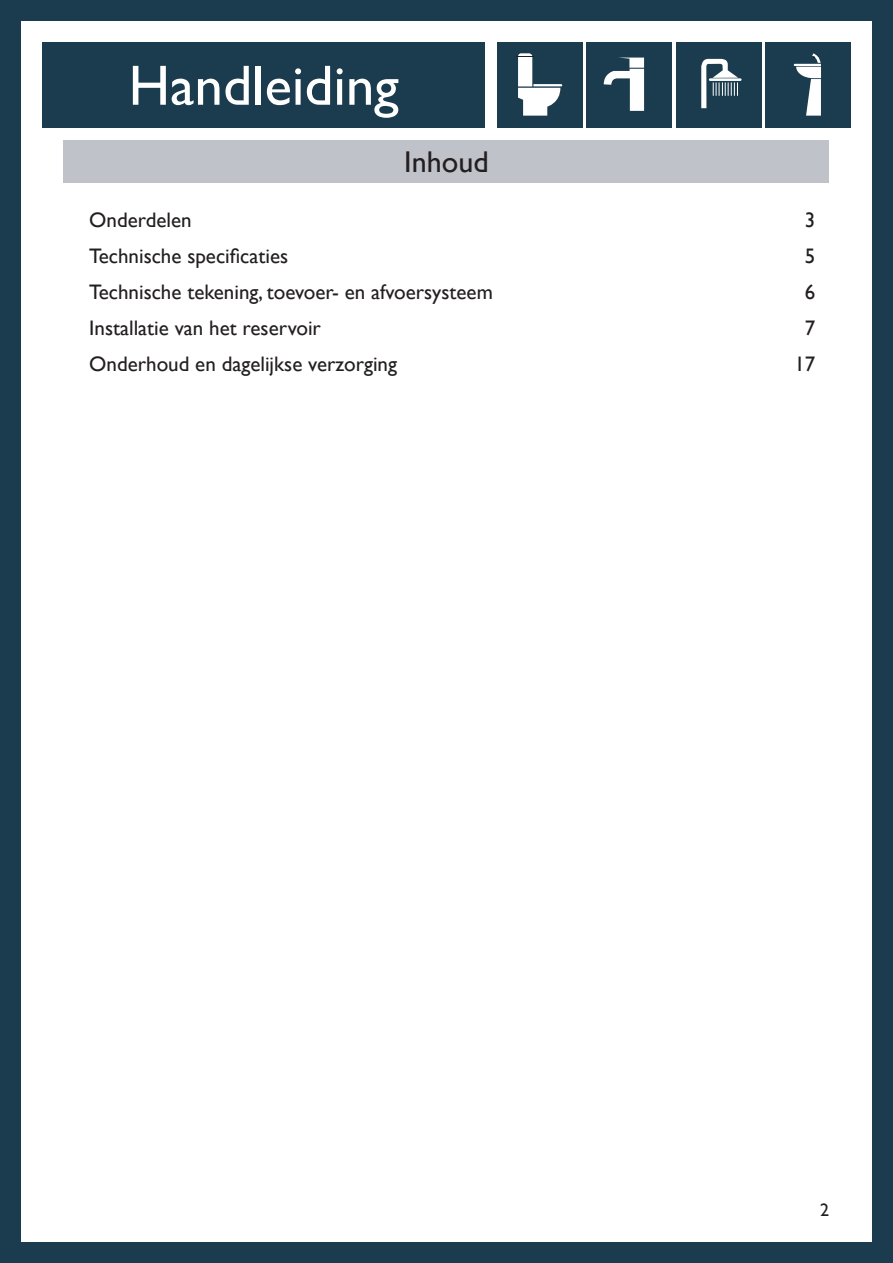
<style>
.page{position:relative;width:893px;height:1263px;background:#1a3c4e}
.page>*{position:absolute;margin:0;border:0;box-sizing:border-box;transform-origin:0 0}
.t1{font:57px "Gill Sans";color:#fff}
.t2{font:30px "Gill Sans";color:#231f20}
.t3{font:21px "Gill Sans";color:#231f20}
.t4{font:18px "Gill Sans";color:#231f20}
</style>
<div class="page">
<div style="left:21px;top:21px;width:851px;height:1221px;background:#fff"></div>
<div style="left:43px;top:43px;width:442px;height:85px;background:#1a3c4e"></div>
<div style="left:497px;top:43px;width:86px;height:85px;background:#1a3c4e"></div>
<svg style="left:517px;top:53px;width:46px;height:63px"></svg>
<div style="left:676px;top:43px;width:85px;height:85px;background:#1a3c4e"></div>
<hr style="left:710px;top:78px;width:30px;height:3px;background:#fff">
<svg style="left:701px;top:58px;width:37px;height:50px"></svg>
<div style="left:587px;top:43px;width:85px;height:85px;background:#1a3c4e"></div>
<svg style="left:604px;top:58px;width:40px;height:53px"></svg>
<div style="left:765px;top:43px;width:85px;height:85px;background:#1a3c4e"></div>
<svg style="left:793px;top:53px;width:28px;height:63px"></svg>
<div style="left:64px;top:140px;width:765px;height:43px;background:#c0c2c9"></div>
<h1 class="t1" style="left:129px;top:52px;width:272px">Handleiding</h1>
<p class="t2" style="left:404px;top:144px;width:86px">Inhoud</p>
<p class="t3" style="left:89px;top:208px;width:104px">Onderdelen</p>
<p class="t3" style="left:805px;top:208px;width:12px">3</p>
<p class="t3" style="left:89px;top:244px;width:200px">Technische specificaties</p>
<p class="t3" style="left:805px;top:244px;width:12px">5</p>
<p class="t3" style="left:89px;top:280px;width:405px">Technische tekening, toevoer- en afvoersysteem</p>
<p class="t3" style="left:805px;top:280px;width:12px">6</p>
<p class="t3" style="left:89px;top:316px;width:233px">Installatie van het reservoir</p>
<p class="t3" style="left:805px;top:316px;width:12px">7</p>
<p class="t3" style="left:89px;top:352px;width:309px">Onderhoud en dagelijkse verzorging</p>
<p class="t3" style="left:794px;top:352px;width:22px">17</p>
<p class="t4" style="left:820px;top:1199px;width:10px">2</p>
</div>
